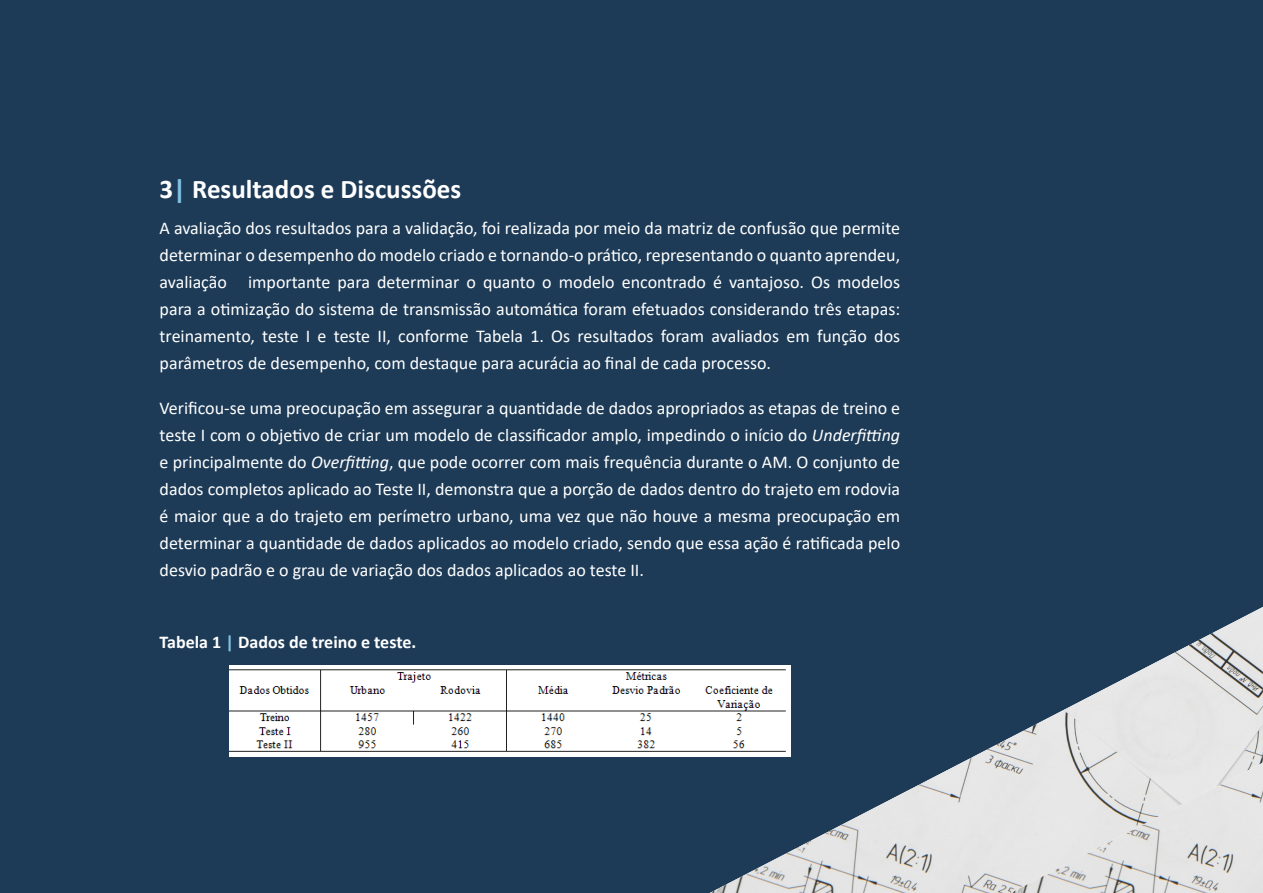
<style>
.page{position:relative;width:1263px;height:893px;background:#1d3b57}
.page>*{position:absolute;margin:0;border:0;box-sizing:border-box;transform-origin:0 0}
.t1{font:700 27px "Calibri";color:#fff}
.t2{font:18px/27px "Calibri";color:#fff;text-align:justify}
.t3{font:700 18px "Calibri";color:#fff}
.s1{color:#82c2e3}
.s2{font-style:italic}
</style>
<div class="page">
<img style="left:710px;top:607px;width:553px;height:286px">
<img style="left:1011px;top:763px;width:252px;height:130px">
<img style="left:230px;top:665px;width:561px;height:91px">
<h1 class="t1" style="left:160px;top:170px;width:303px">3<span class="s1">|</span> Resultados e Discussões</h1>
<p class="t2" style="left:160px;top:214px;width:742px">A avaliação dos resultados para a validação, foi realizada por meio da matriz de confusão que permite determinar o desempenho do modelo criado e tornando-o prático, representando o quanto aprendeu, avaliação importante para determinar o quanto o modelo encontrado é vantajoso. Os modelos para a otimização do sistema de transmissão automática foram efetuados considerando três etapas: treinamento, teste I e teste II, conforme Tabela 1. Os resultados foram avaliados em função dos parâmetros de desempenho, com destaque para acurácia ao final de cada processo.</p>
<p class="t2" style="left:160px;top:394px;width:742px">Verificou-se uma preocupação em assegurar a quantidade de dados apropriados as etapas de treino e teste I com o objetivo de criar um modelo de classificador amplo, impedindo o início do <span class="s2">Underfitting </span>e principalmente do <span class="s2">Overfitting</span>, que pode ocorrer com mais frequência durante o AM. O conjunto de dados completos aplicado ao Teste II, demonstra que a porção de dados dentro do trajeto em rodovia é maior que a do trajeto em perímetro urbano, uma vez que não houve a mesma preocupação em determinar a quantidade de dados aplicados ao modelo criado, sendo que essa ação é ratificada pelo desvio padrão e o grau de variação dos dados aplicados ao teste II.</p>
<p class="t3" style="left:160px;top:629px;width:258px">Tabela 1 <span class="s1">|</span> Dados de treino e teste.</p>
</div>
